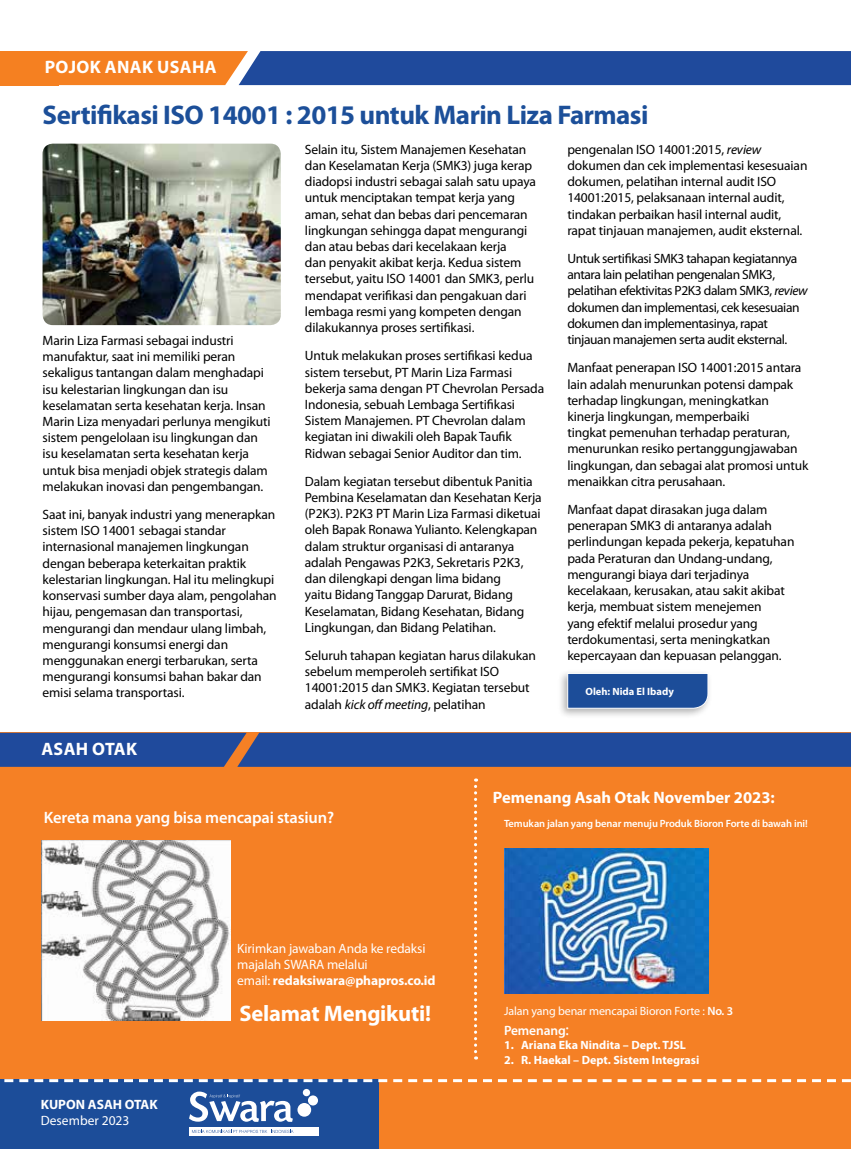
<style>
.page{position:relative;width:851px;height:1149px;background:#fff}
.page>*{position:absolute;margin:0;border:0;box-sizing:border-box;transform-origin:0 0}
.t1{font:700 27px "Myriad Pro";letter-spacing:-.02em;color:#1c4f99}
.t2{font:700 22.5px "Myriad Pro";letter-spacing:-.01em;color:#fff}
.t3{font:700 18px "Myriad Pro";letter-spacing:.02em;color:#fff}
.t4{font:600 16.5px "Myriad Pro";letter-spacing:-.01em;color:#fff}
.t5{font:700 16.5px "Myriad Pro";color:#fff}
.t6{font:13.5px/16.2px "Myriad Pro";letter-spacing:-.01em;color:#000}
.t7{font:13.5px/16.2px "Myriad Pro";letter-spacing:-.03em;color:#000}
.t8{font:13.5px/16.2px "Myriad Pro";letter-spacing:-.01em;color:#fff}
.t9{font:700 13.5px "Myriad Pro";color:#fff}
.t10{font:600 13.5px "Myriad Pro";letter-spacing:-.01em;color:#fff}
.t11{font:700 12px "Myriad Pro";color:#fff}
.t12{font:12px "Myriad Pro";letter-spacing:-.01em;color:#fff}
.t13{font:600 10.5px "Myriad Pro";letter-spacing:-.01em;color:#fff}
.t14{font:700 10.5px "Myriad Pro";color:#fff}
.s1{font-style:italic}
.s2{font-weight:700}
.s3{font-weight:600}
.s4{font-weight:400;font-size:16.5px}
</style>
<div class="page">
<svg style="left:59px;top:51px;width:791px;height:34px;background:#535982"></svg>
<div style="left:0;top:51px;width:59px;height:34px;background:#f58021"></div>
<div style="left:0;top:732px;width:850px;height:416px;background:#f58025"></div>
<div style="left:0;top:1078px;width:378px;height:70px;background:#1c4d99"></div>
<div style="left:297px;top:1102px;width:14px;height:14px;background:#fff;border-radius:50%"></div>
<div style="left:308px;top:1095px;width:10px;height:10px;background:#fff;border-radius:50%"></div>
<svg style="left:303px;top:1088px;width:7px;height:7px"></svg>
<div style="left:189px;top:1126px;width:130px;height:9px;background:#fff"></div>
<svg style="left:189px;top:1091px;width:104px;height:30px"></svg>
<svg style="left:192px;top:1129px;width:101px;height:3px"></svg>
<svg style="left:0;top:1078px;width:850px;height:3px"></svg>
<div style="left:0;top:732px;width:850px;height:34px;background:#1f4a9c"></div>
<svg style="left:474px;top:778px;width:3px;height:281px"></svg>
<div style="left:557px;top:668px;width:155px;height:50px;background:#000;opacity:.3"></div>
<svg style="left:567px;top:672px;width:141px;height:36px;background:#2d5aa0"></svg>
<img style="left:504px;top:848px;width:204px;height:145px">
<img style="left:43px;top:144px;width:238px;height:181px">
<img style="left:41px;top:840px;width:189px;height:180px">
<h3 class="t3" style="left:45px;top:55px;width:173px">POJOK ANAK USAHA</h3>
<h1 class="t1" style="left:43px;top:98px;width:607px">Sertifikasi ISO 14001 : 2015 untuk Marin Liza Farmasi</h1>
<p class="t6" style="left:43px;top:332px;width:229px">Marin Liza Farmasi sebagai industri manufaktur, saat ini memiliki peran sekaligus tantangan dalam menghadapi isu kelestarian lingkungan dan isu keselamatan serta kesehatan kerja. Insan Marin Liza menyadari perlunya mengikuti sistem pengelolaan isu lingkungan dan isu keselamatan serta kesehatan kerja untuk bisa menjadi objek strategis dalam melakukan inovasi dan pengembangan.</p>
<p class="t6" style="left:43px;top:506px;width:235px">Saat ini, banyak industri yang menerapkan sistem ISO 14001 sebagai standar internasional manajemen lingkungan dengan beberapa keterkaitan praktik kelestarian lingkungan. Hal itu melingkupi konservasi sumber daya alam, pengolahan hijau, pengemasan dan transportasi, mengurangi dan mendaur ulang limbah, mengurangi konsumsi energi dan menggunakan energi terbarukan, serta mengurangi konsumsi bahan bakar dan emisi selama transportasi.</p>
<h3 class="t3" style="left:41px;top:736px;width:97px">ASAH OTAK</h3>
<p class="t6" style="left:305px;top:141px;width:232px">Selain itu, Sistem Manajemen Kesehatan dan Keselamatan Kerja (SMK3) juga kerap diadopsi industri sebagai salah satu upaya untuk menciptakan tempat kerja yang aman, sehat dan bebas dari pencemaran lingkungan sehingga dapat mengurangi dan atau bebas dari kecelakaan kerja<br>dan penyakit akibat kerja. Kedua sistem tersebut, yaitu ISO 14001 dan SMK3, perlu mendapat verifikasi dan pengakuan dari lembaga resmi yang kompeten dengan dilakukannya proses sertifikasi.</p>
<p class="t6" style="left:305px;top:348px;width:241px">Untuk melakukan proses sertifikasi kedua sistem tersebut, PT Marin Liza Farmasi bekerja sama dengan PT Chevrolan Persada Indonesia, sebuah Lembaga Sertifikasi Sistem Manajemen. PT Chevrolan dalam kegiatan ini diwakili oleh Bapak Taufik Ridwan sebagai Senior Auditor dan tim.</p>
<p class="t6" style="left:305px;top:473px;width:238px">Dalam kegiatan tersebut dibentuk Panitia Pembina Keselamatan dan Kesehatan Kerja (P2K3). P2K3 PT Marin Liza Farmasi diketuai oleh Bapak Ronawa Yulianto. Kelengkapan dalam struktur organisasi di antaranya adalah Pengawas P2K3, Sekretaris P2K3, dan dilengkapi dengan lima bidang<br>yaitu Bidang Tanggap Darurat, Bidang Keselamatan, Bidang Kesehatan, Bidang Lingkungan, dan Bidang Pelatihan.</p>
<p class="t6" style="left:305px;top:647px;width:233px">Seluruh tahapan kegiatan harus dilakukan sebelum memperoleh sertifikat ISO 14001:2015 dan SMK3. Kegiatan tersebut adalah <span class="s1">kick off meeting</span>, pelatihan</p>
<p class="t6" style="left:567px;top:141px;width:242px">pengenalan ISO 14001:2015, <span class="s1">review </span>dokumen dan cek implementasi kesesuaian dokumen, pelatihan internal audit ISO 14001:2015, pelaksanaan internal audit, tindakan perbaikan hasil internal audit, rapat tinjauan manajemen, audit eksternal.</p>
<p class="t7" style="left:567px;top:250px;width:242px">Untuk sertifikasi SMK3 tahapan kegiatannya antara lain pelatihan pengenalan SMK3, pelatihan efektivitas P2K3 dalam SMK3, <span class="s1">review </span>dokumen dan implementasi, cek kesesuaian dokumen dan implementasinya, rapat tinjauan manajemen serta audit eksternal.</p>
<p class="t6" style="left:567px;top:360px;width:242px">Manfaat penerapan ISO 14001:2015 antara lain adalah menurunkan potensi dampak terhadap lingkungan, meningkatkan kinerja lingkungan, memperbaiki<br>tingkat pemenuhan terhadap peraturan, menurunkan resiko pertanggungjawaban lingkungan, dan sebagai alat promosi untuk menaikkan citra perusahaan.</p>
<p class="t6" style="left:567px;top:501px;width:229px">Manfaat dapat dirasakan juga dalam penerapan SMK3 di antaranya adalah perlindungan kepada pekerja, kepatuhan pada Peraturan dan Undang-undang, mengurangi biaya dari terjadinya kecelakaan, kerusakan, atau sakit akibat kerja, membuat sistem menejemen<br>yang efektif melalui prosedur yang terdokumentasi, serta meningkatkan kepercayaan dan kepuasan pelanggan.</p>
<p class="t14" style="left:585px;top:684px;width:90px">Oleh: Nida El Ibady</p>
<p class="t5" style="left:492px;top:786px;width:283px">Pemenang Asah Otak November 2023:</p>
<p class="t4" style="left:44px;top:808px;width:291px">Kereta mana yang bisa mencapai stasiun?</p>
<p class="t9" style="left:41px;top:1095px;width:118px">KUPON ASAH OTAK</p>
<p class="t8" style="left:41px;top:1112px;width:90px">Desember 2023</p>
<p class="t8" style="left:237px;top:940px;width:200px">Kirimkan jawaban Anda ke redaksi majalah SWARA melalui<br>email: <span class="s2">redaksiwara@phapros.co.id</span></p>
<h2 class="t2" style="left:239px;top:998px;width:193px">Selamat Mengikuti!</h2>
<p class="t13" style="left:504px;top:817px;width:305px">Temukan jalan yang benar menuju Produk Bioron Forte di bawah ini!</p>
<p class="t12" style="left:504px;top:1004px;width:230px">Jalan yang benar mencapai Bioron Forte : <span class="s3">No. 3</span></p>
<p class="t10" style="left:504px;top:1022px;width:66px">Pemenang<span class="s4">:</span></p>
<p class="t11" style="left:504px;top:1037px;width:183px">1. Ariana Eka Nindita – Dept. TJSL</p>
<p class="t11" style="left:504px;top:1051px;width:197px">2. R. Haekal – Dept. Sistem Integrasi</p>
</div>
